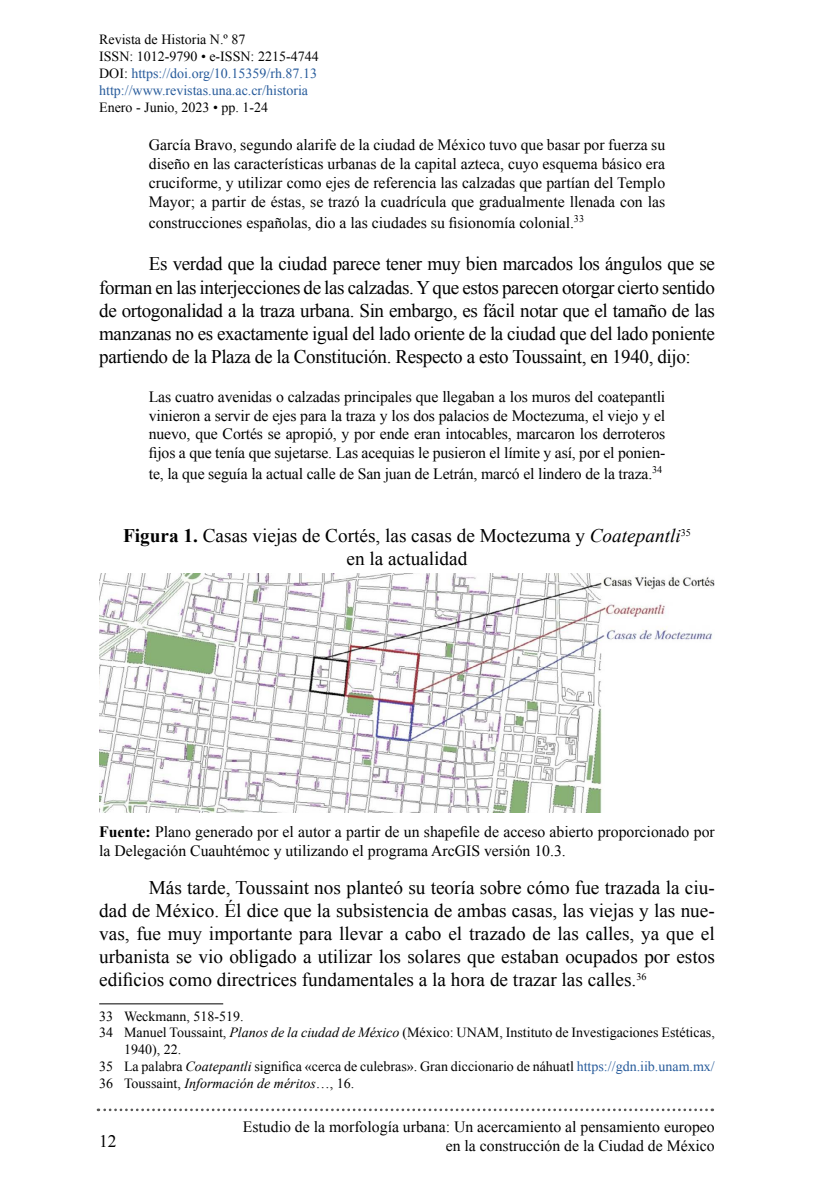
<style>
.page{position:relative;width:819px;height:1197px;background:#fff}
.page>*{position:absolute;margin:0;border:0;box-sizing:border-box;transform-origin:0 0}
.t1{font:19.25px/23.1px "Times New Roman";color:#000;text-align:justify}
.t2{font:17.5px "Times New Roman";color:#000}
.t3{font:15.75px/18.9px "Times New Roman";color:#000;text-align:justify}
.t4{font:14px "Times New Roman";color:#000}
.t5{font:14px/16.8px "Times New Roman";color:#275b9b}
.t6{font:italic 14px "Times New Roman";color:#000}
.s1{color:#000}
.s2{font-weight:700}
.s3{font-style:italic}
.s4{color:#275b9b}
.s5{font-style:normal}
</style>
<div class="page">
<svg style="left:98px;top:1109px;width:615px;height:2px"></svg>
<img style="left:99px;top:574px;width:616px;height:239px">
<hr style="left:99px;top:1003px;width:124px;height:1px;background:#000">
<p class="t5" style="left:99px;top:31px;width:221px"><span class="s1">Revista de Historia N.º 87<br>ISSN: 1012-9790 • e-ISSN: 2215-4744<br>DOI:</span> https://doi.org/10.15359/rh.87.13 http://www.revistas.una.ac.cr/historia</p>
<p class="t4" style="left:99px;top:98px;width:170px">Enero - Junio, 2023 • pp. 1-24</p>
<p class="t3" style="left:149px;top:135px;width:518px">García Bravo, segundo alarife de la ciudad de México tuvo que basar por fuerza su diseño en las características urbanas de la capital azteca, cuyo esquema básico era cruciforme, y utilizar como ejes de referencia las calzadas que partían del Templo Mayor; a partir de éstas, se trazó la cuadrícula que gradualmente llenada con las</p>
<p class="t3" style="left:149px;top:213px;width:437px">construcciones españolas, dio a las ciudades su fisionomía colonial.<sup>33</sup></p>
<p class="t1" style="left:99px;top:252px;width:617px;text-indent:50px">Es verdad que la ciudad parece tener muy bien marcados los ángulos que se forman en las interjecciones de las calzadas. Y que estos parecen otorgar cierto sentido de ortogonalidad a la traza urbana. Sin embargo, es fácil notar que el tamaño de las manzanas no es exactamente igual del lado oriente de la ciudad que del lado poniente partiendo de la Plaza de la Constitución. Respecto a esto Toussaint, en 1940, dijo:</p>
<p class="t3" style="left:149px;top:387px;width:518px">Las cuatro avenidas o calzadas principales que llegaban a los muros del coatepantli vinieron a servir de ejes para la traza y los dos palacios de Moctezuma, el viejo y el nuevo, que Cortés se apropió, y por ende eran intocables, marcaron los derroteros fijos a que tenía que sujetarse. Las acequias le pusieron el límite y así, por el ponien-</p>
<p class="t3" style="left:149px;top:464px;width:515px">te, la que seguía la actual calle de San juan de Letrán, marcó el lindero de la traza.<sup>34</sup></p>
<p class="t1" style="left:123px;top:524px;width:569px;text-align:center"><span class="s2">Figura 1.</span> Casas viejas de Cortés, las casas de Moctezuma y <span class="s3">Coatepantli</span><sup>35 </sup>en la actualidad</p>
<p class="t3" style="left:99px;top:822px;width:617px"><span class="s2">Fuente:</span> Plano generado por el autor a partir de un shapefile de acceso abierto proporcionado por la Delegación Cuauhtémoc y utilizando el programa ArcGIS versión 10.3.</p>
<p class="t1" style="left:99px;top:875px;width:617px;text-indent:50px">Más tarde, Toussaint nos planteó su teoría sobre cómo fue trazada la ciu&shy;dad de México. Él dice que la subsistencia de ambas casas, las viejas y las nue&shy;vas, fue muy importante para llevar a cabo el trazado de las calles, ya que el urbanista se vio obligado a utilizar los solares que estaban ocupados por estos edificios como directrices fundamentales a la hora de trazar las calles.<sup>36</sup></p>
<p class="t4" style="left:99px;top:1007px;width:146px">33 Weckmann, 518-519.</p>
<p class="t4" style="left:99px;top:1023px;width:617px">34 Manuel Toussaint, <span class="s3">Planos de la ciudad de México</span> (México: UNAM, Instituto de Investigaciones Estéticas,</p>
<p class="t4" style="left:124px;top:1040px;width:59px">1940), 22.</p>
<p class="t4" style="left:99px;top:1057px;width:617px">35 La palabra <span class="s3">Coatepantli</span> significa «cerca de culebras». Gran diccionario de náhuatl <span class="s4">https://gdn.iib.unam.mx/</span></p>
<p class="t6" style="left:99px;top:1074px;width:257px"><span class="s5">36 Toussaint,</span> Información de méritos<span class="s5">…, 16.</span></p>
<p class="t2" style="left:99px;top:1130px;width:19px">12</p>
<p class="t3" style="left:243px;top:1117px;width:473px;text-align:right">Estudio de la morfología urbana: Un acercamiento al pensamiento europeo en la construcción de la Ciudad de México</p>
</div>
